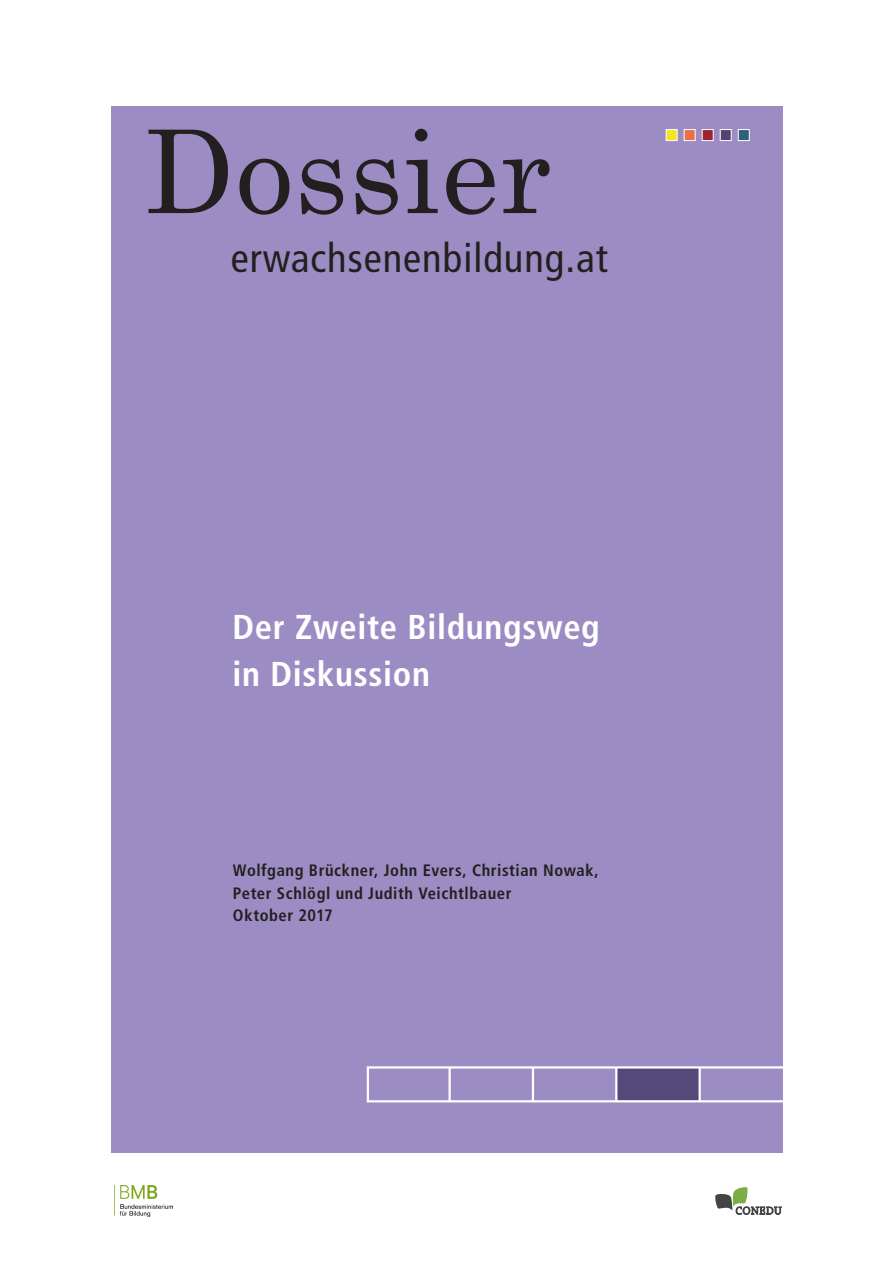
<style>
.page{position:relative;width:893px;height:1263px;background:#fff}
.page>*{position:absolute;margin:0;border:0;box-sizing:border-box;transform-origin:0 0}
.t1{font:115.5px "Century Schoolbook";letter-spacing:.01em;color:#231f20}
.t2{font:condensed 40.5px "Frutiger LT Std";letter-spacing:.025em;color:#231f20}
.t3{font:700 condensed 34.5px "Frutiger LT Std";letter-spacing:.02em;color:#fff}
.t4{font:700 condensed 16.5px "Frutiger LT Std";letter-spacing:.035em;color:#231f20}
</style>
<div class="page">
<div style="left:111px;top:106px;width:671px;height:1046px;background:#9b8dc3"></div>
<div style="left:616px;top:1067px;width:84px;height:34px;background:#544979"></div>
<hr style="left:448px;top:1067px;width:3px;height:34px;background:#fff">
<hr style="left:532px;top:1067px;width:2px;height:34px;background:#fff">
<hr style="left:615px;top:1067px;width:2px;height:34px;background:#fff">
<hr style="left:698px;top:1067px;width:3px;height:34px;background:#fff">
<div style="left:367px;top:1066px;width:418px;height:36px;border:2px solid #fff"></div>
<div style="left:702px;top:129px;width:11px;height:12px;background:#9b242f;border:1px solid #fff"></div>
<div style="left:720px;top:129px;width:11px;height:12px;background:#524371;border:1px solid #fff"></div>
<div style="left:738px;top:129px;width:11px;height:12px;background:#325e7c;border:1px solid #fff"></div>
<div style="left:666px;top:129px;width:11px;height:12px;background:#f5e521;border:1px solid #fff"></div>
<div style="left:684px;top:129px;width:11px;height:12px;background:#ec6e46;border:1px solid #fff"></div>
<img style="left:119px;top:1185px;width:53px;height:31px">
<svg style="left:715px;top:1187px;width:66px;height:27px"></svg>
<p class="t1" style="left:145px;top:74px;width:408px">Dossier</p>
<p class="t2" style="left:231px;top:234px;width:379px">erwachsenenbildung.at</p>
<p class="t3" style="left:232px;top:607px;width:369px">Der Zweite Bildungsweg</p>
<p class="t3" style="left:232px;top:653px;width:199px">in Diskussion</p>
<p class="t4" style="left:233px;top:861px;width:367px">Wolfgang Brückner, John Evers, Christian Nowak,</p>
<p class="t4" style="left:233px;top:883px;width:280px">Peter Schlögl und Judith Veichtlbauer</p>
<p class="t4" style="left:233px;top:906px;width:101px">Oktober 2017</p>
</div>
